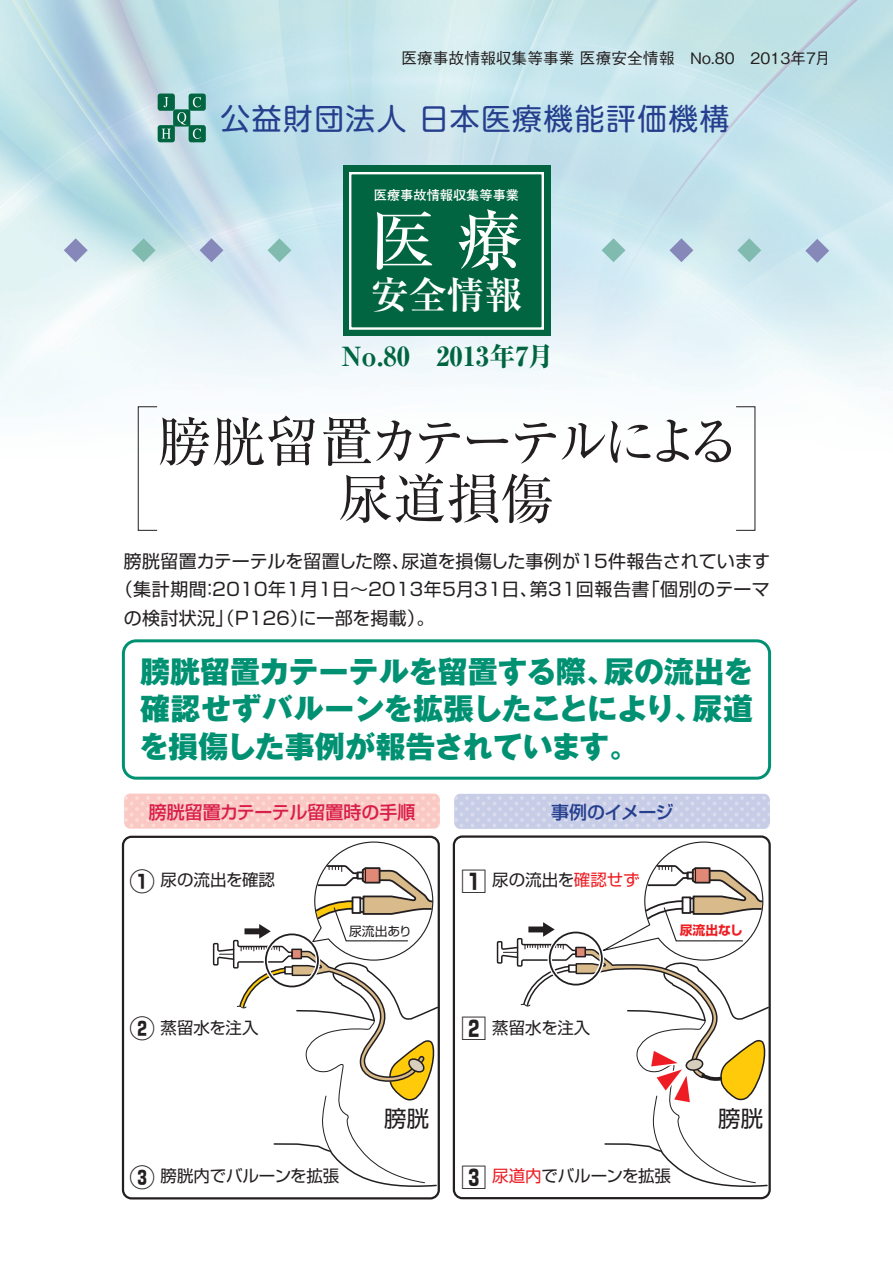
<style>
.page{position:relative;width:893px;height:1263px;background:#fff}
.page>*{position:absolute;margin:0;border:0;box-sizing:border-box;transform-origin:0 0}
.t1{font:65.4px "Ryumin Pro Medium 90 msp RKSJ H";color:#fff}
.t2{font:54px/57px "Ryumin Pro Regular 90 msp RKSJ H";letter-spacing:-.105em;color:#231f20;text-align:center}
.t3{font:37.95px "Ryumin Pro Bold 90 msp RKSJ H";color:#fff}
.t4{font:30px/37.5px "Gothic MB101 Pro Heavy 90 msp RKSJ H";letter-spacing:-.005em;color:#009173;text-align:justify}
.t5{font:29.85px "Shin M Go Pro Regular 90 msp RKSJ H";letter-spacing:.05em;color:#253f8e}
.t6{font:26.4px "Ryumin Pro Heavy 90 msp RKSJ H";color:#006540}
.t7{font:22.5px "Shin Go Pro Regular 90 msp RKSJ H";color:#231f20}
.t8{font:18px "Shin Go Pro Regular 90 msp RKSJ H";letter-spacing:-.005em;color:#231f20}
.t9{font:18px "Shin Go Pro Regular 90 msp RKSJ H";letter-spacing:-.1em;color:#231f20}
.t10{font:18px "Shin Go Pro Medium 90 msp RKSJ H";color:#d91e47}
.t11{font:18px "Shin Go Pro Medium 90 msp RKSJ H";letter-spacing:-.035em;color:#253f8e}
.t12{font:16.5px "Shin Go Pro Regular 90 msp RKSJ H";color:#231f20}
.t13{font:15.75px "Gothic BBB Pro Medium 90 msp RKSJ H";color:#231f20}
.t14{font:13.2px "Futo Go B101 Pro Bold 90 msp RKSJ H";color:#fff}
.t15{font:12.75px "Shin Go Pro Regular 90 msp RKSJ H";color:#231f20}
.t16{font:12.75px "Shin Go Pro Bold 90 msp RKSJ H";color:#ee1d23}
.s1{font-family:"Shin Go Pro Bold 90 msp RKSJ H";font-size:25.5px}
.s2{color:#ee1d23}
</style>
<div class="page">
<img style="left:0;top:0;width:893px;height:1200px">
<div style="left:122px;top:639px;width:649px;height:141px;border:3px solid #009173;border-radius:13px"></div>
<div style="left:343px;top:165px;width:207px;height:171px;background:#006540"></div>
<div style="left:349px;top:172px;width:195px;height:158px;border:2px solid #fff"></div>
<svg style="left:602px;top:238px;width:23px;height:24px"></svg>
<svg style="left:669px;top:238px;width:24px;height:24px"></svg>
<svg style="left:805px;top:239px;width:24px;height:24px"></svg>
<svg style="left:737px;top:238px;width:24px;height:24px"></svg>
<svg style="left:132px;top:238px;width:24px;height:24px"></svg>
<svg style="left:200px;top:238px;width:23px;height:24px"></svg>
<svg style="left:64px;top:238px;width:24px;height:24px"></svg>
<svg style="left:267px;top:238px;width:24px;height:24px"></svg>
<svg style="left:158px;top:94px;width:48px;height:48px;background:#5b9c8b"></svg>
<svg style="left:124px;top:794px;width:316px;height:35px;background:#faccc7"></svg>
<svg style="left:454px;top:794px;width:316px;height:35px;background:#cacfe8"></svg>
<div style="left:138px;top:406px;width:19px;height:125px;border:1px solid #231f20"></div>
<div style="left:453px;top:835px;width:318px;height:364px;border:2px solid #231f20;border-radius:9px"></div>
<div style="left:122px;top:836px;width:318px;height:363px;border:2px solid #231f20;border-radius:9px"></div>
<svg style="left:212px;top:841px;width:227px;height:349px"></svg>
<svg style="left:496px;top:841px;width:274px;height:349px"></svg>
<p class="t13" style="left:401px;top:52px;width:431px">医療事故情報収集等事業 医療安全情報　No.80　2013年7月</p>
<p class="t5" style="left:221px;top:107px;width:511px">公益財団法人 日本医療機能評価機構</p>
<p class="t14" style="left:374px;top:190px;width:147px">医療事故情報収集等事業</p>
<p class="t1" style="left:370px;top:215px;width:154px">医 療</p>
<p class="t3" style="left:371px;top:280px;width:153px">安全情報</p>
<p class="t6" style="left:341px;top:347px;width:214px">No.80　2013年7月</p>
<p class="t2" style="left:158px;top:420px;width:584px">膀胱留置カテーテルによる尿道損傷</p>
<p class="t8" style="left:124px;top:554px;width:648px">膀胱留置カテーテルを留置した際、尿道を損傷した事例が１5件報告されています</p>
<p class="t9" style="left:115px;top:583px;width:656px">（集計期間：２０１０年１月１日～２０１３年５月３１日、第３１回報告書「個別のテーマ</p>
<p class="t8" style="left:124px;top:611px;width:312px">の検討状況」（Ｐ１２６）に一部を掲載）。</p>
<p class="t4" style="left:139px;top:656px;width:616px">膀胱留置カテーテルを留置する際、尿の流出を確認せずバルーンを拡張したことにより、尿道を損傷した事例が報告されています。</p>
<p class="t10" style="left:149px;top:805px;width:268px">膀胱留置カテーテル留置時の手順</p>
<p class="t11" style="left:551px;top:805px;width:124px">事例のイメージ</p>
<p class="t12" style="left:130px;top:874px;width:147px"><span class="s1">①</span> 尿の流出を確認</p>
<p class="t15" style="left:349px;top:926px;width:64px">尿流出あり</p>
<p class="t12" style="left:461px;top:874px;width:180px"><span class="s1">1</span> 尿の流出を<span class="s2">確認せず</span></p>
<p class="t16" style="left:680px;top:926px;width:65px">尿流出なし</p>
<p class="t12" style="left:130px;top:1021px;width:131px"><span class="s1">②</span> 蒸留水を注入</p>
<p class="t12" style="left:130px;top:1170px;width:211px"><span class="s1">③</span> 膀胱内でバルーンを拡張</p>
<p class="t12" style="left:461px;top:1021px;width:131px"><span class="s1">2</span> 蒸留水を注入</p>
<p class="t7" style="left:384px;top:1110px;width:46px">膀胱</p>
<p class="t7" style="left:718px;top:1110px;width:46px">膀胱</p>
<p class="t12" style="left:461px;top:1170px;width:211px"><span class="s1">3</span> <span class="s2">尿道内</span>でバルーンを拡張</p>
</div>
